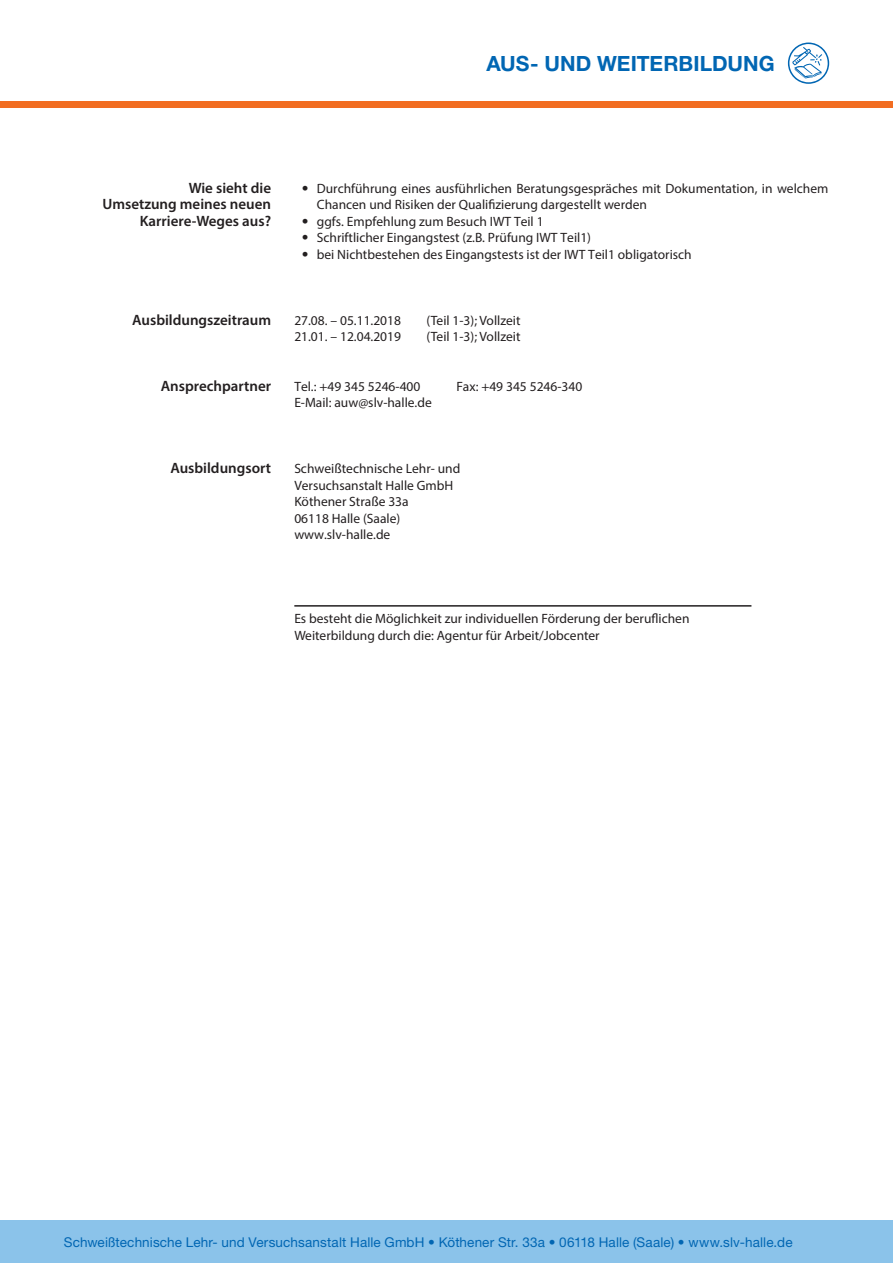
<style>
.page{position:relative;width:893px;height:1263px;background:#fff}
.page>*{position:absolute;margin:0;border:0;box-sizing:border-box;transform-origin:0 0}
.t1{font:700 21px "Helvetica Neue LT Std";letter-spacing:.005em;color:#0166b3}
.t2{font:600 15px/16.5px "Myriad Pro";color:#231f20;text-align:right}
.t3{font:13.5px/16.5px "Myriad Pro";color:#231f20}
.t4{font:13.5px "Helvetica Neue LT Std";letter-spacing:.01em;color:#0166b3}
.s1{font-family:"Helvetica Neue LT Std"}
</style>
<div class="page">
<div style="left:0;top:101px;width:893px;height:7px;background:#f26d21"></div>
<svg style="left:788px;top:43px;width:41px;height:41px"></svg>
<div style="left:0;top:1220px;width:893px;height:43px;background:#8bc3ea"></div>
<hr style="left:294px;top:605px;width:457px;height:2px;background:#231f20">
<h1 class="t1" style="left:486px;top:50px;width:290px">AUS- UND WEITERBILDUNG</h1>
<p class="t2" style="left:102px;top:179px;width:170px">Wie sieht die<br>Umsetzung meines neuen<br>Karriere-Weges aus?</p>
<p class="t3" style="left:317px;top:180px;width:513px;text-indent:-15px"><span class="s1">•</span> Durchführung eines ausführlichen Beratungsgespräches mit Dokumentation, in welchem<br>Chancen und Risiken der Qualifizierung dargestellt werden</p>
<p class="t3" style="left:302px;top:213px;width:243px"><span class="s1">•</span> ggfs. Empfehlung zum Besuch IWT Teil 1</p>
<p class="t3" style="left:302px;top:229px;width:291px"><span class="s1">•</span> Schriftlicher Eingangstest (z.B. Prüfung IWT Teil1)</p>
<p class="t3" style="left:302px;top:246px;width:391px"><span class="s1">•</span> bei Nichtbestehen des Eingangstests ist der IWT Teil1 obligatorisch</p>
<p class="t2" style="left:132px;top:311px;width:140px">Ausbildungszeitraum</p>
<p class="t2" style="left:161px;top:377px;width:112px">Ansprechpartner</p>
<p class="t3" style="left:294px;top:312px;width:108px">27.08. – 05.11.2018</p>
<p class="t3" style="left:426px;top:312px;width:96px">(Teil 1-3); Vollzeit</p>
<p class="t3" style="left:294px;top:328px;width:108px">21.01. – 12.04.2019</p>
<p class="t3" style="left:426px;top:328px;width:96px">(Teil 1-3); Vollzeit</p>
<p class="t3" style="left:294px;top:378px;width:128px">Tel.: +49 345 5246-400</p>
<p class="t3" style="left:456px;top:378px;width:128px">Fax: +49 345 5246-340</p>
<p class="t3" style="left:294px;top:394px;width:139px">E-Mail: auw@slv-halle.de</p>
<p class="t2" style="left:170px;top:459px;width:102px">Ausbildungsort</p>
<p class="t3" style="left:294px;top:460px;width:167px">Schweißtechnische Lehr- und<br>Versuchsanstalt Halle GmbH<br>Köthener Straße 33a<br>06118 Halle (Saale) www.slv-halle.de</p>
<p class="t3" style="left:294px;top:610px;width:397px">Es besteht die Möglichkeit zur individuellen Förderung der beruflichen<br>Weiterbildung durch die: Agentur für Arbeit/Jobcenter</p>
<p class="t4" style="left:64px;top:1234px;width:730px">Schweißtechnische Lehr- und Versuchsanstalt Halle GmbH • Köthener Str. 33a • 06118 Halle (Saale) • www.slv-halle.de</p>
</div>
